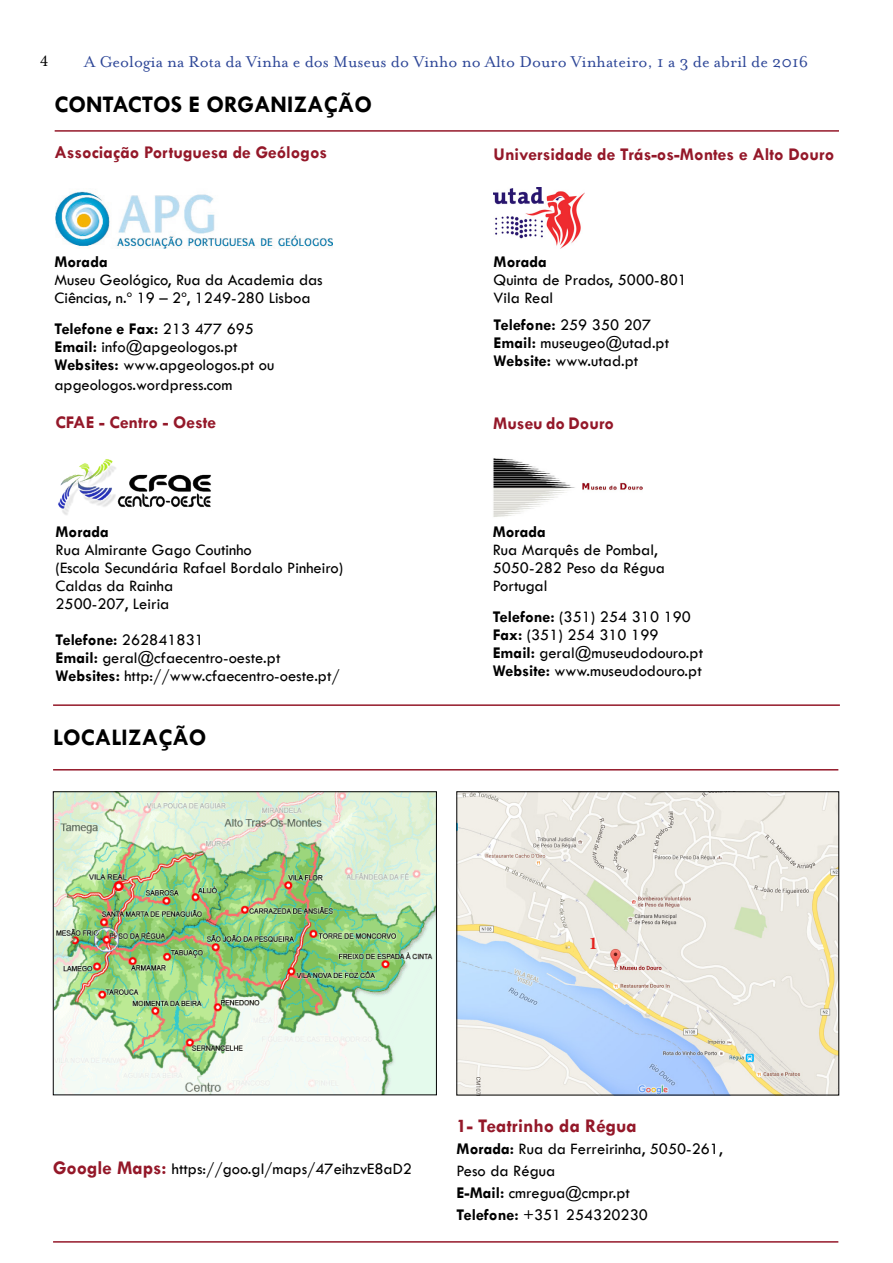
<style>
.page{position:relative;width:893px;height:1263px;background:#fff}
.page>*{position:absolute;margin:0;border:0;box-sizing:border-box;transform-origin:0 0}
.t1{font:700 24px "Tw Cen";color:#000}
.t2{font:700 19.5px "Tw Cen";color:#941829}
.t3{font:700 18px "Tw Cen";color:#941829}
.t4{font:18px "Mrs Eaves OT";color:#2d4697}
.t5{font:700 18px "Minion Pro";color:#e5231f}
.t6{font:16.5px/18px "Tw Cen";color:#000}
.t7{font:700 16.5px "Tw Cen";color:#000}
.t8{font:16.5px "Minion Pro";color:#000}
.s1{font-weight:700}
.s2{font-weight:700;font-size:19.5px;color:#941829}
</style>
<div class="page">
<img style="left:493px;top:458px;width:149px;height:59px">
<img style="left:56px;top:191px;width:276px;height:57px">
<hr style="left:55px;top:130px;width:784px;height:2px;background:#941829">
<hr style="left:53px;top:704px;width:787px;height:2px;background:#941829">
<hr style="left:53px;top:769px;width:785px;height:1px;background:#941829">
<img style="left:494px;top:188px;width:91px;height:60px">
<img style="left:55px;top:793px;width:380px;height:300px">
<div style="left:53px;top:791px;width:384px;height:304px;border:1px solid #020203"></div>
<img style="left:459px;top:793px;width:378px;height:300px">
<img style="left:58px;top:459px;width:153px;height:56px">
<hr style="left:53px;top:1241px;width:785px;height:1px;background:#941829">
<p class="t8" style="left:40px;top:50px;width:9px">4</p>
<p class="t4" style="left:84px;top:51px;width:725px">A Geologia na Rota da Vinha e dos Museus do Vinho no Alto Douro Vinhateiro, 1 a 3 de abril de 2016</p>
<h1 class="t1" style="left:54px;top:90px;width:319px">CONTACTOS E ORGANIZAÇÃO</h1>
<p class="t3" style="left:54px;top:141px;width:274px">Associação Portuguesa de Geólogos</p>
<p class="t3" style="left:494px;top:144px;width:342px">Universidade de Trás-os-Montes e Alto Douro</p>
<p class="t7" style="left:54px;top:252px;width:55px">Morada</p>
<p class="t6" style="left:54px;top:271px;width:270px">Museu Geológico, Rua da Academia das<br>Ciências, n.º 19 – 2º, 1249-280 Lisboa</p>
<p class="t6" style="left:54px;top:320px;width:221px"><span class="s1">Telefone e Fax:</span> 213 477 695<br><span class="s1">Email:</span> info@apgeologos.pt<br><span class="s1">Websites:</span> www.apgeologos.pt ou</p>
<p class="t6" style="left:54px;top:376px;width:180px">apgeologos.wordpress.com</p>
<p class="t7" style="left:494px;top:252px;width:55px">Morada</p>
<p class="t6" style="left:494px;top:271px;width:195px">Quinta de Prados, 5000-801<br>Vila Real</p>
<p class="t6" style="left:494px;top:316px;width:177px"><span class="s1">Telefone:</span> 259 350 207<br><span class="s1">Email:</span> museugeo@utad.pt<br><span class="s1">Website:</span> www.utad.pt</p>
<p class="t3" style="left:55px;top:411px;width:162px">CFAE - Centro - Oeste</p>
<p class="t3" style="left:493px;top:413px;width:123px">Museu do Douro</p>
<p class="t7" style="left:56px;top:522px;width:55px">Morada</p>
<p class="t6" style="left:56px;top:541px;width:289px">Rua Almirante Gago Coutinho<br>(Escola Secundária Rafael Bordalo Pinheiro)<br>Caldas da Rainha<br>2500-207, Leiria</p>
<p class="t6" style="left:56px;top:631px;width:286px"><span class="s1">Telefone:</span> 262841831<br><span class="s1">Email:</span> geral@cfaecentro-oeste.pt<br><span class="s1">Websites:</span> http://www.cfaecentro-oeste.pt/</p>
<p class="t7" style="left:493px;top:522px;width:55px">Morada</p>
<p class="t6" style="left:493px;top:541px;width:174px">Rua Marquês de Pombal,<br>5050-282 Peso da Régua<br>Portugal</p>
<p class="t6" style="left:493px;top:607px;width:212px"><span class="s1">Telefone:</span> (351) 254 310 190<br><span class="s1">Fax:</span> (351) 254 310 199<br><span class="s1">Email:</span> geral@museudodouro.pt<br><span class="s1">Website:</span> www.museudodouro.pt</p>
<h1 class="t1" style="left:53px;top:722px;width:155px">LOCALIZAÇÃO</h1>
<p class="t5" style="left:589px;top:930px;width:10px">1</p>
<p class="t6" style="left:53px;top:1160px;width:360px"><span class="s2">Google Maps:</span> https://goo.gl/maps/47eihzvE8aD2</p>
<p class="t2" style="left:457px;top:1114px;width:182px">1- Teatrinho da Régua</p>
<p class="t6" style="left:457px;top:1138px;width:268px;line-height:22px"><span class="s1">Morada:</span> Rua da Ferreirinha, 5050-261,<br>Peso da Régua<br><span class="s1">E-Mail:</span> cmregua@cmpr.pt<br><span class="s1">Telefone:</span> +351 254320230</p>
</div>
